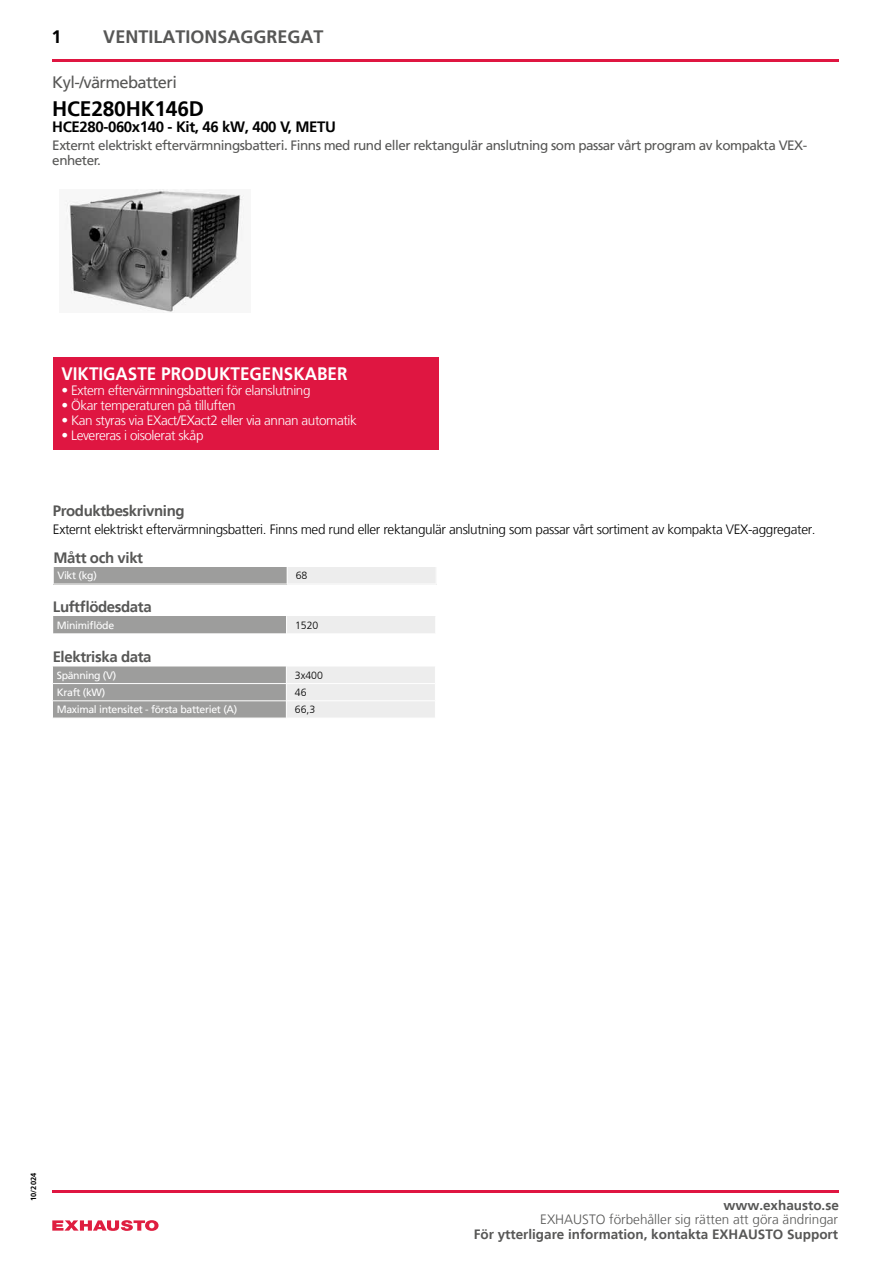
<style>
.page{position:relative;width:893px;height:1263px;background:#fff}
.page>*{position:absolute;margin:0;border:0;box-sizing:border-box;transform-origin:0 0}
.t1{font:700 21px "Frutiger LT";letter-spacing:-.01em;color:#000}
.t2{font:700 18px "Frutiger LT";color:#fff;scale:.95 1}
.t3{font:700 18px "Frutiger LT";color:#575756}
.t4{font:700 18px "Frutiger LT";color:#000}
.t5{font:16.5px "Frutiger LT";letter-spacing:-.035em;color:#575756}
.t6{font:700 15px "Frutiger LT";letter-spacing:-.025em;color:#575756}
.t7{font:700 15px "Frutiger LT";letter-spacing:-.025em;color:#000}
.t8{font:300 13.5px "Frutiger LT";letter-spacing:-.03em;color:#fff}
.t9{font:300 13.5px "Frutiger LT";letter-spacing:-.025em;color:#000}
.t10{font:13.5px/15px "Frutiger LT";letter-spacing:-.035em;color:#575756}
.t11{font:700 13.5px "Frutiger LT";color:#575756}
.t12{font:300 13.5px "Frutiger LT";color:#575756}
.t13{font:10.5px "Frutiger LT";letter-spacing:-.03em;color:#fff}
.t14{font:300 10.5px "Frutiger LT";color:#000}
.t15{font:700 7.5px "Frutiger LT";color:#000}
</style>
<div class="page">
<img style="left:65px;top:190px;width:179px;height:122px">
<div style="left:53px;top:358px;width:386px;height:92px;background:#df1641"></div>
<svg style="left:52px;top:1220px;width:107px;height:11px"></svg>
<hr style="left:52px;top:60px;width:787px;height:2px;background:#df1641">
<div style="left:53px;top:567px;width:234px;height:17px;background:#9d9d9c"></div>
<div style="left:287px;top:567px;width:149px;height:17px;background:#ededed"></div>
<svg style="left:53px;top:567px;width:1px;height:17px"></svg>
<svg style="left:287px;top:567px;width:1px;height:17px"></svg>
<hr style="left:52px;top:1190px;width:787px;height:2px;background:#df1641">
<div style="left:53px;top:617px;width:234px;height:17px;background:#9d9d9c"></div>
<div style="left:287px;top:617px;width:149px;height:17px;background:#ededed"></div>
<hr style="left:52px;top:633px;width:235px;height:1px;background:#fff">
<svg style="left:286px;top:617px;width:1px;height:16px"></svg>
<svg style="left:435px;top:617px;width:1px;height:16px"></svg>
<hr style="left:287px;top:633px;width:149px;height:1px;background:#fff">
<svg style="left:52px;top:666px;width:383px;height:52px;background:#c0c0bf"></svg>
<h2 class="t4" style="left:52px;top:27px;width:12px">1</h2>
<h2 class="t3" style="left:103px;top:27px;width:222px">VENTILATIONSAGGREGAT</h2>
<p class="t5" style="left:52px;top:73px;width:126px">Kyl-/värmebatteri</p>
<h1 class="t1" style="left:52px;top:96px;width:153px">HCE280HK146D</h1>
<p class="t7" style="left:52px;top:118px;width:285px">HCE280-060x140 - Kit, 46 kW, 400 V, METU</p>
<p class="t10" style="left:52px;top:138px;width:756px">Externt elektriskt eftervärmningsbatteri. Finns med rund eller rektangulär anslutning som passar vårt program av kompakta VEX&shy;enheter.</p>
<h2 class="t2" style="left:61px;top:363px;width:303px">VIKTIGASTE PRODUKTEGENSKABER</h2>
<p class="t8" style="left:61px;top:382px;width:251px">• Extern eftervärmningsbatteri för elanslutning</p>
<p class="t8" style="left:61px;top:397px;width:176px">• Ökar temperaturen på tilluften</p>
<p class="t8" style="left:61px;top:412px;width:297px">• Kan styras via EXact/EXact2 eller via annan automatik</p>
<p class="t8" style="left:61px;top:427px;width:144px">• Levereras i oisolerat skåp</p>
<p class="t6" style="left:53px;top:502px;width:133px">Produktbeskrivning</p>
<p class="t9" style="left:53px;top:522px;width:764px">Externt elektriskt eftervärmningsbatteri. Finns med rund eller rektangulär anslutning som passar vårt sortiment av kompakta VEX-aggregater.</p>
<p class="t6" style="left:53px;top:549px;width:91px">Mått och vikt</p>
<p class="t13" style="left:58px;top:569px;width:41px">Vikt (kg)</p>
<p class="t14" style="left:296px;top:570px;width:13px">68</p>
<p class="t6" style="left:53px;top:598px;width:100px">Luftflödesdata</p>
<p class="t13" style="left:57px;top:619px;width:59px">Minimiflöde</p>
<p class="t14" style="left:295px;top:619px;width:25px">1520</p>
<p class="t6" style="left:53px;top:648px;width:100px">Elektriska data</p>
<p class="t13" style="left:57px;top:669px;width:61px">Spänning (V)</p>
<p class="t14" style="left:295px;top:669px;width:30px">3x400</p>
<p class="t13" style="left:57px;top:686px;width:50px">Kraft (kW)</p>
<p class="t14" style="left:295px;top:686px;width:13px">46</p>
<p class="t13" style="left:57px;top:703px;width:182px">Maximal intensitet - första batteriet (A)</p>
<p class="t14" style="left:295px;top:704px;width:22px">66,3</p>
<p class="t15" style="left:29px;top:1201px;width:29px;rotate:-90deg">10/2024</p>
<p class="t11" style="left:723px;top:1198px;width:117px">www.exhausto.se</p>
<p class="t12" style="left:540px;top:1212px;width:299px">EXHAUSTO förbehåller sig rätten att göra ändringar</p>
<p class="t11" style="left:474px;top:1226px;width:366px">För ytterligare information, kontakta EXHAUSTO Support</p>
</div>
